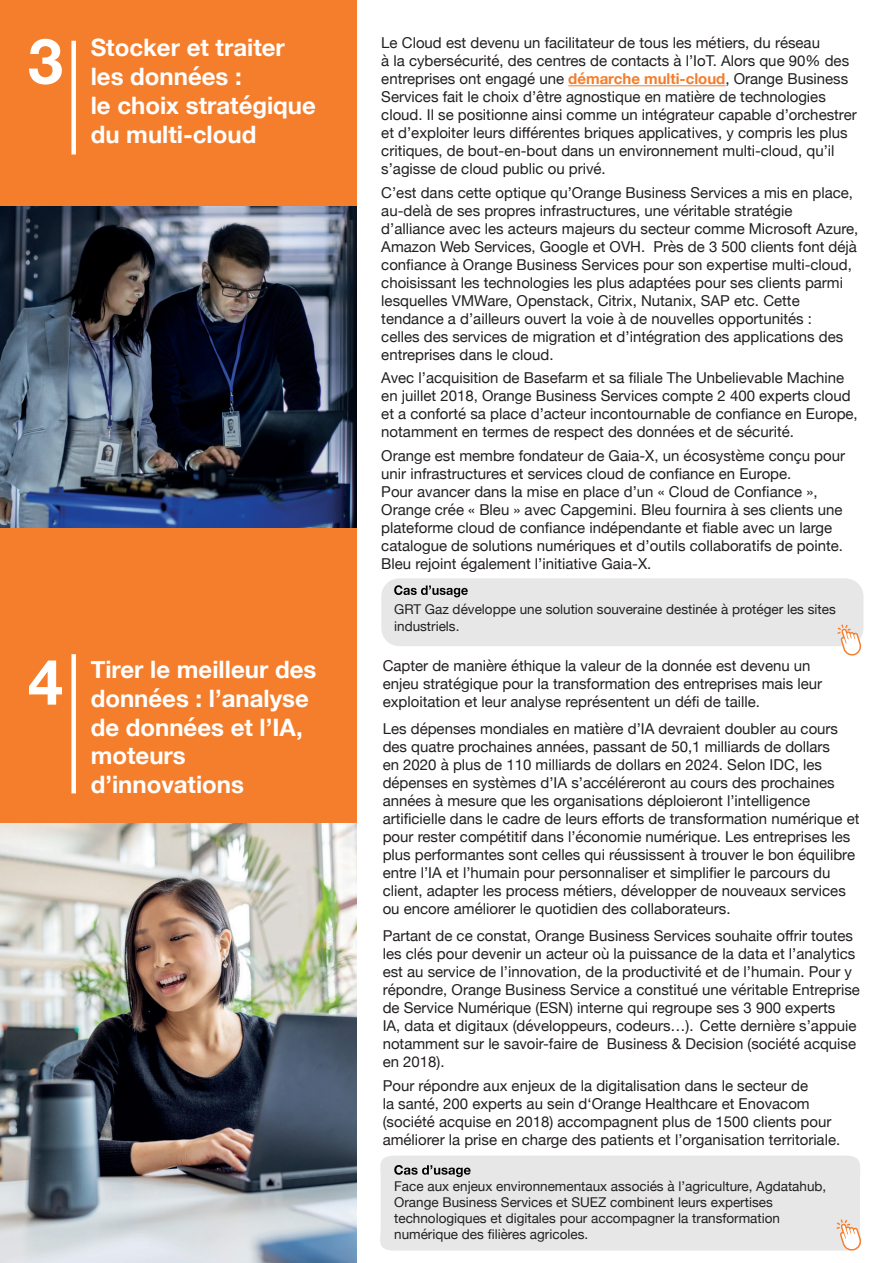
<style>
.page{position:relative;width:893px;height:1263px;background:#fff}
.page>*{position:absolute;margin:0;border:0;box-sizing:border-box;transform-origin:0 0}
.t1{font:700 63px "Helvetica Neue";color:#fff}
.t2{font:700 24px/28.8px "Helvetica Neue";color:#fff}
.t3{font:15px/18px "Helvetica Neue";color:#231f20}
.t4{font:13.5px/16.2px "Helvetica Neue";color:#231f20}
.s1{font-weight:700;color:#f47d2c}
</style>
<div class="page">
<div style="left:381px;top:578px;width:482px;height:68px;background:#e6e7e6;border-radius:18px"></div>
<div style="left:0;top:0;width:356px;height:510px;background:#f47e2c"></div>
<div style="left:0;top:510px;width:356px;height:753px;background:#f47e2c"></div>
<div style="left:71px;top:41px;width:5px;height:113px;background:#fff"></div>
<div style="left:71px;top:654px;width:5px;height:139px;background:#fff"></div>
<img style="left:0;top:207px;width:356px;height:321px">
<img style="left:0;top:823px;width:356px;height:440px">
<hr style="left:568px;top:85px;width:157px;height:1px;background:#f47d2c">
<svg style="left:837px;top:624px;width:25px;height:32px"></svg>
<svg style="left:394px;top:585px;width:74px;height:12px"></svg>
<div style="left:380px;top:1156px;width:480px;height:94px;background:#e6e7e6"></div>
<svg style="left:836px;top:1219px;width:26px;height:32px"></svg>
<svg style="left:394px;top:1165px;width:77px;height:12px"></svg>
<h1 class="t1" style="left:28px;top:12px;width:37px">3</h1>
<h2 class="t2" style="left:91px;top:34px;width:227px">Stocker et traiter les données :<br>le choix stratégique du multi-cloud</h2>
<h1 class="t1" style="left:28px;top:633px;width:37px">4</h1>
<h2 class="t2" style="left:91px;top:656px;width:227px">Tirer le meilleur des données : l’analyse de données et l’IA, moteurs d’innovations</h2>
<p class="t3" style="left:381px;top:35px;width:477px">Le Cloud est devenu un facilitateur de tous les métiers, du réseau<br>à la cybersécurité, des centres de contacts à l’IoT. Alors que 90% des entreprises ont engagé une <span class="s1">démarche multi-cloud</span>, Orange Business Services fait le choix d’être agnostique en matière de technologies cloud. Il se positionne ainsi comme un intégrateur capable d’orchestrer et d’exploiter leurs différentes briques applicatives, y compris les plus critiques, de bout-en-bout dans un environnement multi-cloud, qu’il s’agisse de cloud public ou privé.</p>
<p class="t3" style="left:381px;top:184px;width:479px">C’est dans cette optique qu’Orange Business Services a mis en place, au-delà de ses propres infrastructures, une véritable stratégie d’alliance avec les acteurs majeurs du secteur comme Microsoft Azure, Amazon Web Services, Google et OVH. Près de 3 500 clients font déjà confiance à Orange Business Services pour son expertise multi-cloud, choisissant les technologies les plus adaptées pour ses clients parmi lesquelles VMWare, Openstack, Citrix, Nutanix, SAP etc. Cette tendance a d’ailleurs ouvert la voie à de nouvelles opportunités :<br>celles des services de migration et d’intégration des applications des entreprises dans le cloud.</p>
<p class="t3" style="left:381px;top:370px;width:478px">Avec l’acquisition de Basefarm et sa filiale The Unbelievable Machine en juillet 2018, Orange Business Services compte 2 400 experts cloud et a conforté sa place d’acteur incontournable de confiance en Europe, notamment en termes de respect des données et de sécurité.</p>
<p class="t3" style="left:381px;top:447px;width:465px">Orange est membre fondateur de Gaia-X, un écosystème conçu pour unir infrastructures et services cloud de confiance en Europe.<br>Pour avancer dans la mise en place d’un « Cloud de Confiance », Orange crée « Bleu » avec Capgemini. Bleu fournira à ses clients une plateforme cloud de confiance indépendante et fiable avec un large catalogue de solutions numériques et d’outils collaboratifs de pointe.<br>Bleu rejoint également l’initiative Gaia-X.</p>
<p class="t4" style="left:394px;top:602px;width:443px">GRT Gaz développe une solution souveraine destinée à protéger les sites industriels.</p>
<p class="t3" style="left:383px;top:658px;width:441px">Capter de manière éthique la valeur de la donnée est devenu un enjeu stratégique pour la transformation des entreprises mais leur exploitation et leur analyse représentent un défi de taille.</p>
<p class="t3" style="left:383px;top:721px;width:478px">Les dépenses mondiales en matière d’IA devraient doubler au cours des quatre prochaines années, passant de 50,1 milliards de dollars<br>en 2020 à plus de 110 milliards de dollars en 2024. Selon IDC, les dépenses en systèmes d’IA s’accéléreront au cours des prochaines années à mesure que les organisations déploieront l’intelligence artificielle dans le cadre de leurs efforts de transformation numérique et pour rester compétitif dans l’économie numérique. Les entreprises les plus performantes sont celles qui réussissent à trouver le bon équilibre entre l’IA et l’humain pour personnaliser et simplifier le parcours du client, adapter les process métiers, développer de nouveaux services ou encore améliorer le quotidien des collaborateurs.</p>
<p class="t3" style="left:383px;top:928px;width:479px">Partant de ce constat, Orange Business Services souhaite offrir toutes les clés pour devenir un acteur où la puissance de la data et l’analytics est au service de l’innovation, de la productivité et de l’humain. Pour y répondre, Orange Business Service a constitué une véritable Entreprise de Service Numérique (ESN) interne qui regroupe ses 3 900 experts<br>IA, data et digitaux (développeurs, codeurs…). Cette dernière s’appuie notamment sur le savoir-faire de Business &amp; Decision (société acquise en 2018).</p>
<p class="t3" style="left:383px;top:1077px;width:459px">Pour répondre aux enjeux de la digitalisation dans le secteur de<br>la santé, 200 experts au sein d‘Orange Healthcare et Enovacom (société acquise en 2018) accompagnent plus de 1500 clients pour améliorer la prise en charge des patients et l’organisation territoriale.</p>
<p class="t4" style="left:394px;top:1179px;width:434px">Face aux enjeux environnementaux associés à l’agriculture, Agdatahub, Orange Business Services et SUEZ combinent leurs expertises technologiques et digitales pour accompagner la transformation numérique des filières agricoles.</p>
</div>
